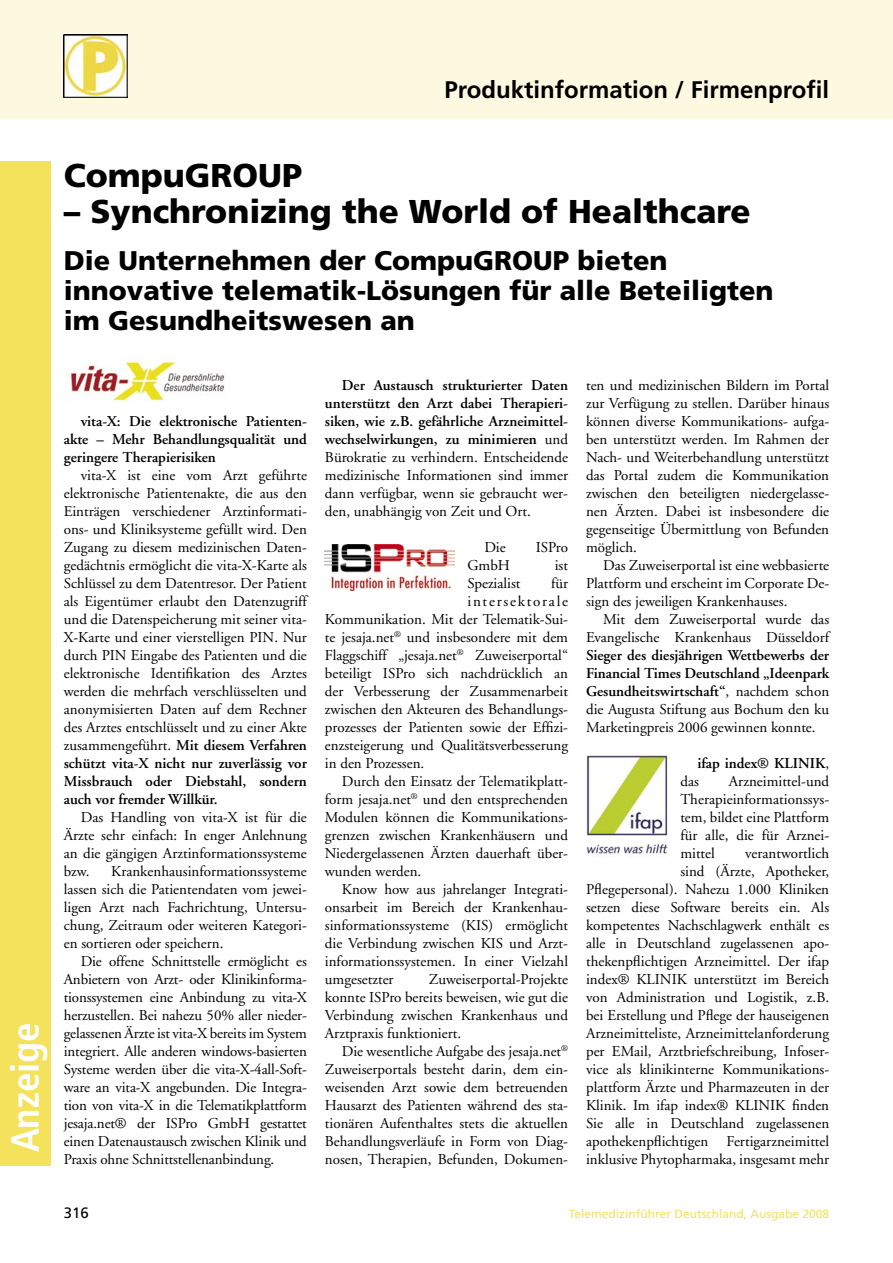
<style>
.page{position:relative;width:893px;height:1263px;background:#fff}
.page>*{position:absolute;margin:0;border:0;box-sizing:border-box;transform-origin:0 0}
.t1{font:700 condensed 39px "Frutiger";color:#fff}
.HÜ{font:900 33px "Frutiger";color:#000}
.HÜ_Unter{font:900 27px/30px "Frutiger";color:#000}
.t2{font:700 24px "Frutiger";color:#000}
.Fließtext{font:15px/18px "Adobe Garamond";color:#000;text-align:justify}
.Fließtext-2{font:600 15px/18px "Adobe Garamond";color:#000;text-align:justify}
.Fließtext-3{font:15px "Adobe Garamond";letter-spacing:.115em;color:#000}
.t3{font:15px "Frutiger";color:#000}
.t4{font:12px "Frutiger";color:#f4e25d}
.s1{font-weight:600}
.s2{font-weight:400}
</style>
<div class="page">
<div style="left:0;top:0;width:893px;height:119px;background:#fdf9e0"></div>
<img style="left:64px;top:34px;width:64px;height:64px">
<div style="left:0;top:162px;width:51px;height:1004px;background:#f4e25d"></div>
<img style="left:69px;top:357px;width:156px;height:44px">
<img style="left:325px;top:545px;width:130px;height:46px">
<img style="left:586px;top:756px;width:82px;height:98px">
<p class="t2" style="left:445px;top:76px;width:386px">Produktinformation / Firmenprofil</p>
<p class="HÜ" style="left:64px;top:156px;width:240px">CompuGROUP</p>
<p class="HÜ" style="left:64px;top:192px;width:688px">– Synchronizing the World of Healthcare</p>
<p class="HÜ_Unter" style="left:64px;top:245px;width:711px">Die Unternehmen der CompuGROUP bieten innovative telematik-Lösungen für alle Beteiligten im Gesundheitswesen an</p>
<p class="t1" style="left:2px;top:1152px;width:132px;rotate:-90deg">Anzeige</p>
<p class="Fließtext-2" style="left:64px;top:412px;width:245px;text-indent:17px">vita-X: Die elektronische Patienten&shy;akte – Mehr Behandlungsqualität und geringere Therapierisiken</p>
<p class="Fließtext" style="left:64px;top:466px;width:245px;text-indent:17px">vita-X ist eine vom Arzt geführte elektronische Patientenakte, die aus den Einträgen verschiedener Arztinformati&shy;ons- und Kliniksysteme gefüllt wird. Den Zugang zu diesem medizinischen Daten&shy;gedächtnis ermöglicht die vita-X-Karte als Schlüssel zu dem Datentresor. Der Patient als Eigentümer erlaubt den Datenzugriff und die Datenspeicherung mit seiner vita-X-Karte und einer vierstelligen PIN. Nur durch PIN Eingabe des Patienten und die elektronische Identifikation des Arztes werden die mehrfach verschlüsselten und anonymisierten Daten auf dem Rechner des Arztes entschlüsselt und zu einer Akte zusammengeführt. <span class="s1">Mit diesem Verfahren schützt vita-X nicht nur zuverlässig vor Missbrauch oder Diebstahl, sondern auch vor fremder Willkür.</span></p>
<p class="Fließtext" style="left:64px;top:808px;width:245px;text-indent:17px">Das Handling von vita-X ist für die Ärzte sehr einfach: In enger Anlehnung an die gängigen Arztinformationssysteme bzw.</p>
<p class="Fließtext" style="left:64px;top:862px;width:245px;text-indent:47px">Krankenhausinformationssysteme lassen sich die Patientendaten vom jewei&shy;ligen Arzt nach Fachrichtung, Untersu&shy;chung, Zeitraum oder weiteren Kategori&shy;en sortieren oder speichern.</p>
<p class="Fließtext" style="left:64px;top:952px;width:245px;text-indent:17px">Die offene Schnittstelle ermöglicht es Anbietern von Arzt- oder Klinikinforma&shy;tionssystemen eine Anbindung zu vita-X herzustellen. Bei nahezu 50% aller nieder&shy;gelassenen Ärzte ist vita-X bereits im System integriert. Alle anderen windows-basierten Systeme werden über die vita-X-4all-Soft&shy;ware an vita-X angebunden. Die Integra&shy;tion von vita-X in die Telematikplattform jesaja.net® der ISPro GmbH gestattet einen Datenaustausch zwischen Klinik und Praxis ohne Schnittstellenanbindung.</p>
<p class="Fließtext" style="left:325px;top:376px;width:245px;text-indent:17px"><span class="s1">Der Austausch strukturierter Daten unterstützt den Arzt dabei Therapieri&shy;siken, wie z.B. gefährliche Arzneimittel&shy;wechselwirkungen, zu minimieren</span> und Bürokratie zu verhindern. Entscheidende medizinische Informationen sind immer dann verfügbar, wenn sie gebraucht wer&shy;den, unabhängig von Zeit und Ort.</p>
<p class="Fließtext" style="left:484px;top:538px;width:23px">Die</p>
<p class="Fließtext" style="left:536px;top:538px;width:34px">ISPro</p>
<p class="Fließtext" style="left:467px;top:556px;width:44px">GmbH</p>
<p class="Fließtext" style="left:555px;top:556px;width:15px">ist</p>
<p class="Fließtext" style="left:467px;top:574px;width:55px">Spezialist</p>
<p class="Fließtext" style="left:551px;top:574px;width:19px">für</p>
<p class="Fließtext-3" style="left:467px;top:593px;width:102px">intersektorale</p>
<p class="Fließtext" style="left:325px;top:610px;width:245px">Kommunikation. Mit der Telematik-Sui-</p>
<p class="Fließtext" style="left:325px;top:628px;width:245px">te jesaja.net<sup>®</sup> und insbesondere mit dem</p>
<p class="Fließtext" style="left:325px;top:646px;width:245px">Flaggschiff „jesaja.net<sup>®</sup> Zuweiserportal“</p>
<p class="Fließtext" style="left:325px;top:664px;width:245px">beteiligt ISPro sich nachdrücklich an</p>
<p class="Fließtext" style="left:325px;top:682px;width:245px">der Verbesserung der Zusammenarbeit</p>
<p class="Fließtext" style="left:325px;top:700px;width:245px">zwischen den Akteuren des Behandlungs-</p>
<p class="Fließtext" style="left:325px;top:718px;width:245px">prozesses der Patienten sowie der Effizi-</p>
<p class="Fließtext" style="left:325px;top:736px;width:245px">enzsteigerung und Qualitätsverbesserung</p>
<p class="Fließtext" style="left:325px;top:754px;width:101px">in den Prozessen.</p>
<p class="Fließtext" style="left:325px;top:772px;width:245px;text-indent:17px">Durch den Einsatz der Telematikplatt&shy;form jesaja.net<sup>®</sup> und den entsprechenden Modulen können die Kommunikations&shy;grenzen zwischen Krankenhäusern und Niedergelassenen Ärzten dauerhaft über&shy;wunden werden.</p>
<p class="Fließtext" style="left:325px;top:880px;width:245px;text-indent:17px">Know how aus jahrelanger Integrati&shy;onsarbeit im Bereich der Krankenhau&shy;sinformationssysteme (KIS) ermöglicht die Verbindung zwischen KIS und Arzt&shy;informationssystemen. In einer Vielzahl umgesetzter</p>
<p class="Fließtext" style="left:325px;top:970px;width:245px;text-indent:104px">Zuweiserportal-Projekte konnte ISPro bereits beweisen, wie gut die Verbindung zwischen Krankenhaus und Arztpraxis funktioniert.</p>
<p class="Fließtext" style="left:325px;top:1042px;width:245px;text-indent:17px">Die wesentliche Aufgabe des jesaja.net<sup>® </sup>Zuweiserportals besteht darin, dem ein&shy;weisenden Arzt sowie dem betreuenden Hausarzt des Patienten während des sta&shy;tionären Aufenthaltes stets die aktuellen Behandlungsverläufe in Form von Diag&shy;nosen, Therapien, Befunden, Dokumen-</p>
<p class="Fließtext" style="left:586px;top:376px;width:245px">ten und medizinischen Bildern im Portal zur Verfügung zu stellen. Darüber hinaus können diverse Kommunikations- aufga&shy;ben unterstützt werden. Im Rahmen der Nach- und Weiterbehandlung unterstützt das Portal zudem die Kommunikation zwischen den beteiligten niedergelasse&shy;nen Ärzten. Dabei ist insbesondere die gegenseitige Übermittlung von Befunden möglich.</p>
<p class="Fließtext" style="left:586px;top:556px;width:245px;text-indent:17px">Das Zuweiserportal ist eine webbasierte Plattform und erscheint im Corporate De&shy;sign des jeweiligen Krankenhauses.</p>
<p class="Fließtext" style="left:586px;top:610px;width:245px;text-indent:17px">Mit dem Zuweiserportal wurde das Evangelische Krankenhaus Düsseldorf <span class="s1">Sieger des diesjährigen Wettbewerbs der Financial Times Deutschland „Ideenpark Gesundheitswirtschaft“</span>, nachdem schon die Augusta Stiftung aus Bochum den ku Marketingpreis 2006 gewinnen konnte.</p>
<p class="Fließtext-2" style="left:680px;top:754px;width:150px;text-indent:17px">ifap index® KLINIK<span class="s2">, das</span></p>
<p class="Fließtext" style="left:680px;top:772px;width:150px;text-indent:49px">Arzneimittel-und Therapieinformationssys&shy;tem, bildet eine Plattform für alle, die für Arznei&shy;mittel</p>
<p class="Fließtext" style="left:586px;top:844px;width:245px;text-align:right">verantwortlich<br>sind (Ärzte, Apotheker, Pflegepersonal). Nahezu 1.000 Kliniken setzen diese Software bereits ein. Als kompetentes Nachschlagwerk enthält es alle in Deutschland zugelassenen apo&shy;thekenpflichtigen Arzneimittel. Der ifap index® KLINIK unterstützt im Bereich von Administration und Logistik, z.B. bei Erstellung und Pflege der hauseigenen Arzneimitteliste, Arzneimittelanforderung per EMail, Arztbriefschreibung, Infoser&shy;vice als klinikinterne Kommunikations&shy;plattform Ärzte und Pharmazeuten in der Klinik. Im ifap index® KLINIK finden Sie alle in Deutschland zugelassenen apothekenpflichtigen Fertigarzneimittel inklusive Phytopharmaka, insgesamt mehr</p>
<p class="t3" style="left:64px;top:1204px;width:27px">316</p>
<p class="t4" style="left:569px;top:1206px;width:262px">Telemedizinführer Deutschland, Ausgabe 2008</p>
</div>
